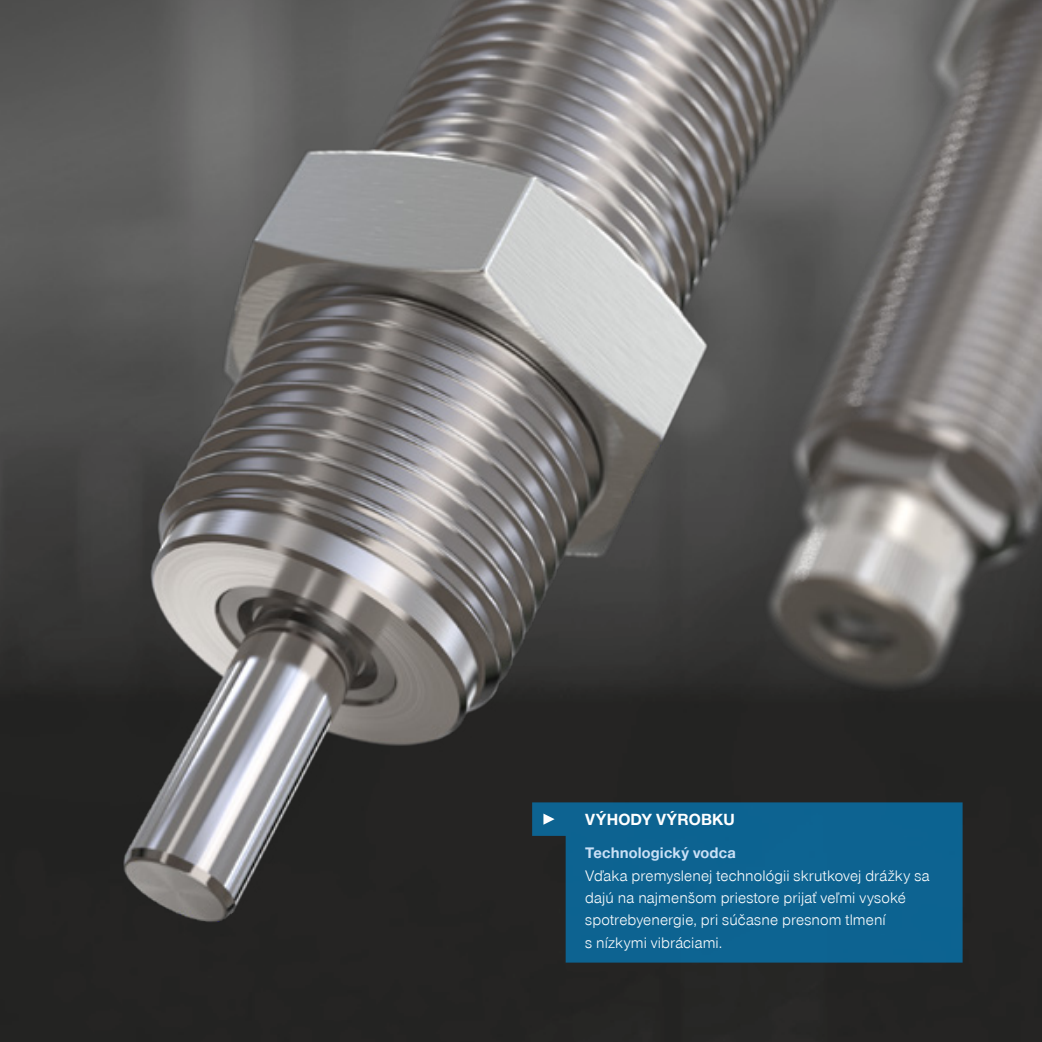
<style>
.page{position:relative;width:1042px;height:1042px;background:#fff}
.page>*{position:absolute;margin:0;border:0;box-sizing:border-box;transform-origin:0 0}
.CB_AF_Headline_9_5_1{font:700 16.62px "Zimmer Group Sans Global";letter-spacing:.01em;color:#fff}
.CB_AF_Fließtext_link{font:300 15.75px/22.4px "Zimmer Group Sans Global";letter-spacing:.01em;color:#fff}
.CB_AF_Fließtext_link-2{font:700 15.75px "Zimmer Group Sans Global";letter-spacing:.01em;color:#c9e0f6}
</style>
<div class="page">
<img style="left:0;top:0;width:1042px;height:1042px">
<div style="left:532px;top:802px;width:430px;height:160px;background:#0d6391"></div>
<svg style="left:543px;top:813px;width:11px;height:12px"></svg>
<p class="CB_AF_Headline_9_5_1" style="left:585px;top:809px;width:151px">VÝHODY VÝROBKU</p>
<p class="CB_AF_Fließtext_link-2" style="left:585px;top:843px;width:152px">Technologický vodca</p>
<p class="CB_AF_Fließtext_link" style="left:585px;top:864px;width:346px">Vďaka premyslenej technológii skrutkovej drážky sa dajú na najmenšom priestore prijať veľmi vysoké spotrebyenergie, pri súčasne presnom tlmení<br>s nízkymi vibráciami.</p>
</div>
